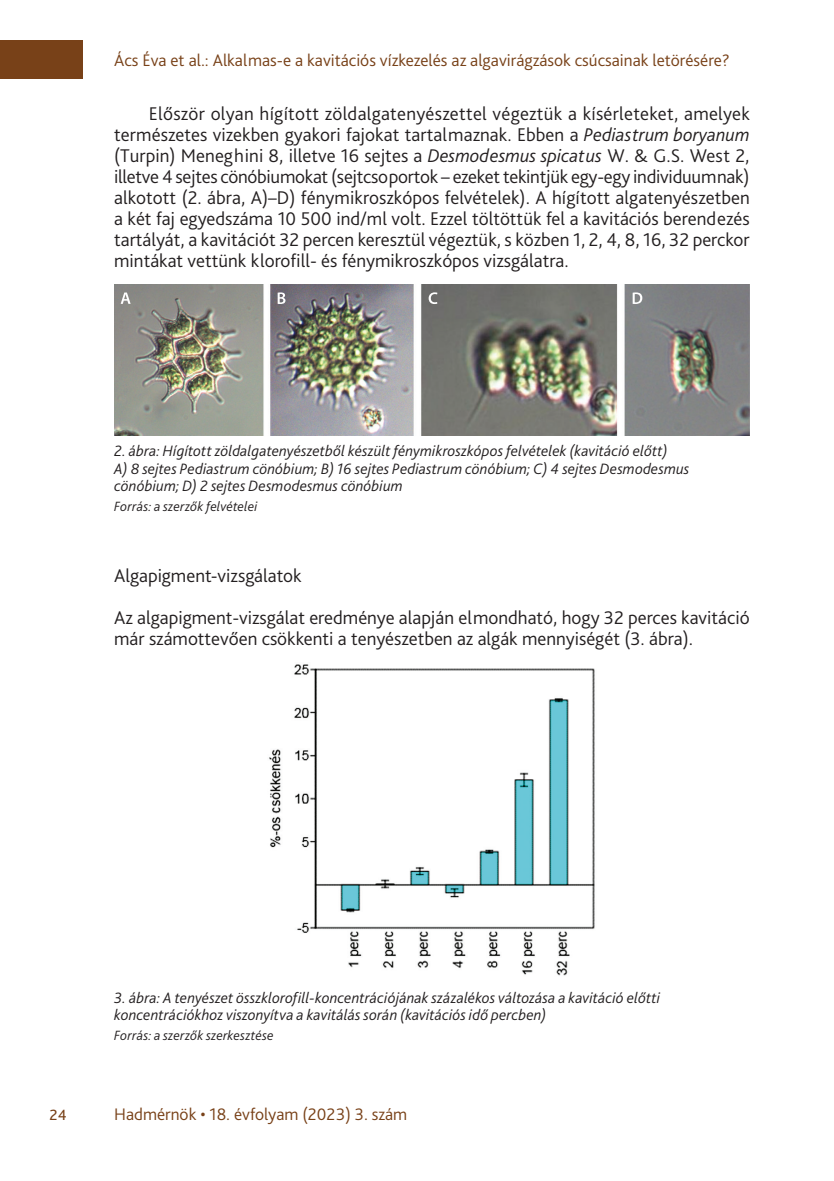
<style>
.page{position:relative;width:834px;height:1181px;background:#fff}
.page>*{position:absolute;margin:0;border:0;box-sizing:border-box;transform-origin:0 0}
._3_szövegtörzs{font:300 19.25px/21px "Bliss Pro";color:#231f20;text-align:justify}
._3_1_első_bekezdés{font:300 19.25px/21px "Bliss Pro";letter-spacing:.005em;color:#231f20}
._1_1_1_1_Head_címsor3{font:300 19.25px "Bliss Pro";color:#231f20}
.t1{font:300 19.25px "Bliss Pro";color:#784118}
._9_Running_header_left{font:300 17.5px "Bliss Pro";color:#784118}
._8_Ábra__képalárás{font:italic 300 15.75px/17.5px "Bliss Pro";letter-spacing:.005em;color:#231f20}
._8_ábra_forrás{font:italic 300 14px "Bliss Pro";letter-spacing:.015em;color:#231f20}
.s1{font-style:italic}
</style>
<div class="page">
<div style="left:0;top:41px;width:83px;height:38px;background:#784118"></div>
<img style="left:114px;top:284px;width:635px;height:152px">
<img style="left:269px;top:664px;width:326px;height:312px">
<p class="_9_Running_header_left" style="left:114px;top:49px;width:617px">Ács Éva et al.: Alkalmas-e a kavitációs vízkezelés az algavirágzások csúcsainak letörésére?</p>
<p class="_3_szövegtörzs" style="left:114px;top:103px;width:637px;text-indent:35px">Először olyan hígított zöldalgatenyészettel végeztük a kísérleteket, amelyek természetes vizekben gyakori fajokat tartalmaznak. Ebben a <span class="s1">Pediastrum boryanum </span>(Turpin) Meneghini 8, illetve 16 sejtes a <span class="s1">Desmodesmus spicatus</span> W. &amp; G.S. West 2, illetve 4 sejtes cönóbiumokat (sejtcsoportok – ezeket tekintjük egy-egy individuumnak) alkotott (2. ábra, A)–D) fénymikroszkópos felvételek). A hígított algatenyészetben a két faj egyedszáma 10 500 ind/ml volt. Ezzel töltöttük fel a kavitációs berendezés tartályát, a kavitációt 32 percen keresztül végeztük, s közben 1, 2, 4, 8, 16, 32 perckor mintákat vettünk klorofill- és fénymikroszkópos vizsgálatra.</p>
<p class="_8_Ábra__képalárás" style="left:114px;top:442px;width:576px">2. ábra: Hígított zöldalgatenyészetből készült fénymikroszkópos felvételek (kavitáció előtt)<br>A) 8 sejtes Pediastrum cönóbium; B) 16 sejtes Pediastrum cönóbium; C) 4 sejtes Desmodesmus cönóbium; D) 2 sejtes Desmodesmus cönóbium</p>
<p class="_8_ábra_forrás" style="left:114px;top:498px;width:145px">Forrás: a szerzők felvételei</p>
<p class="_1_1_1_1_Head_címsor3" style="left:114px;top:564px;width:189px">Algapigment-vizsgálatok</p>
<p class="_3_1_első_bekezdés" style="left:114px;top:607px;width:636px">Az algapigment-vizsgálat eredménye alapján elmondható, hogy 32 perces kavitáció már számottevően csökkenti a tenyészetben az algák mennyiségét (3. ábra).</p>
<p class="_8_Ábra__képalárás" style="left:114px;top:988px;width:547px">3. ábra: A tenyészet összklorofill-koncentrációjának százalékos változása a kavitáció előtti koncentrációkhoz viszonyítva a kavitálás során (kavitációs idő percben)</p>
<p class="_8_ábra_forrás" style="left:114px;top:1026px;width:161px">Forrás: a szerzők szerkesztése</p>
<p class="t1" style="left:50px;top:1102px;width:19px">24</p>
<p class="_9_Running_header_left" style="left:114px;top:1103px;width:294px">Hadmérnök • 18. évfolyam (2023) 3. szám</p>
</div>
